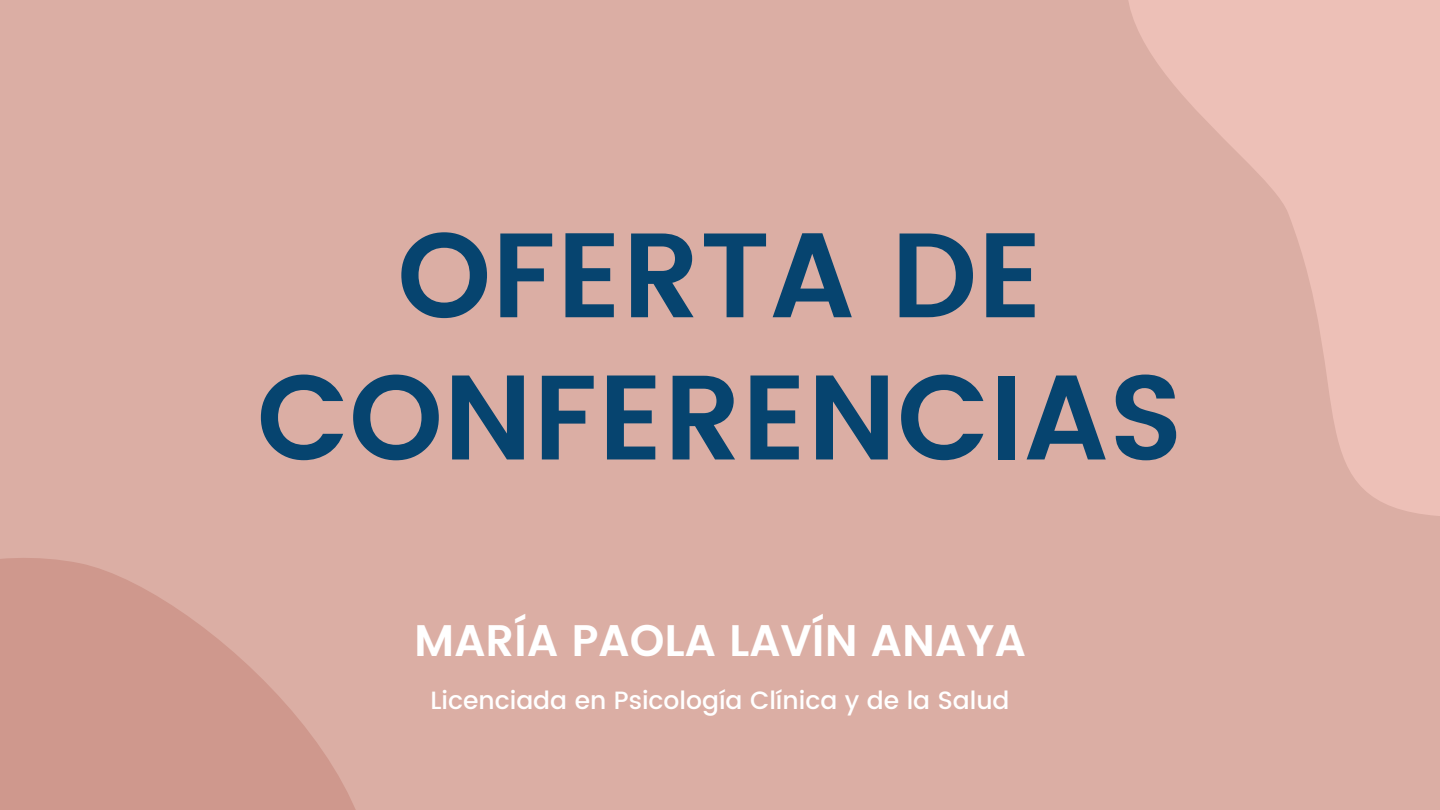
<style>
.page{position:relative;width:1440px;height:810px;background:#dbaea4}
.page>*{position:absolute;margin:0;border:0;box-sizing:border-box;transform-origin:0 0}
.t1{font:600 120px/142.2px "Poppins";color:#06446f;text-align:center}
.t2{font:600 44.2px "Poppins";color:#fff}
.t3{font:500 25px "Poppins";color:#fff}
</style>
<div class="page">
<svg style="left:0;top:558px;width:356px;height:252px;fill:#cf988d"></svg>
<svg style="left:1128px;top:0;width:312px;height:516px;fill:#edc0b7"></svg>
<p class="t1" style="left:257px;top:205px;width:928px">OFERTA DE<br>CONFERENCIAS</p>
<p class="t2" style="left:414px;top:615px;width:613px">MARÍA PAOLA LAVÍN ANAYA</p>
<p class="t3" style="left:430px;top:686px;width:581px">Licenciada en Psicología Clínica y de la Salud</p>
</div>
